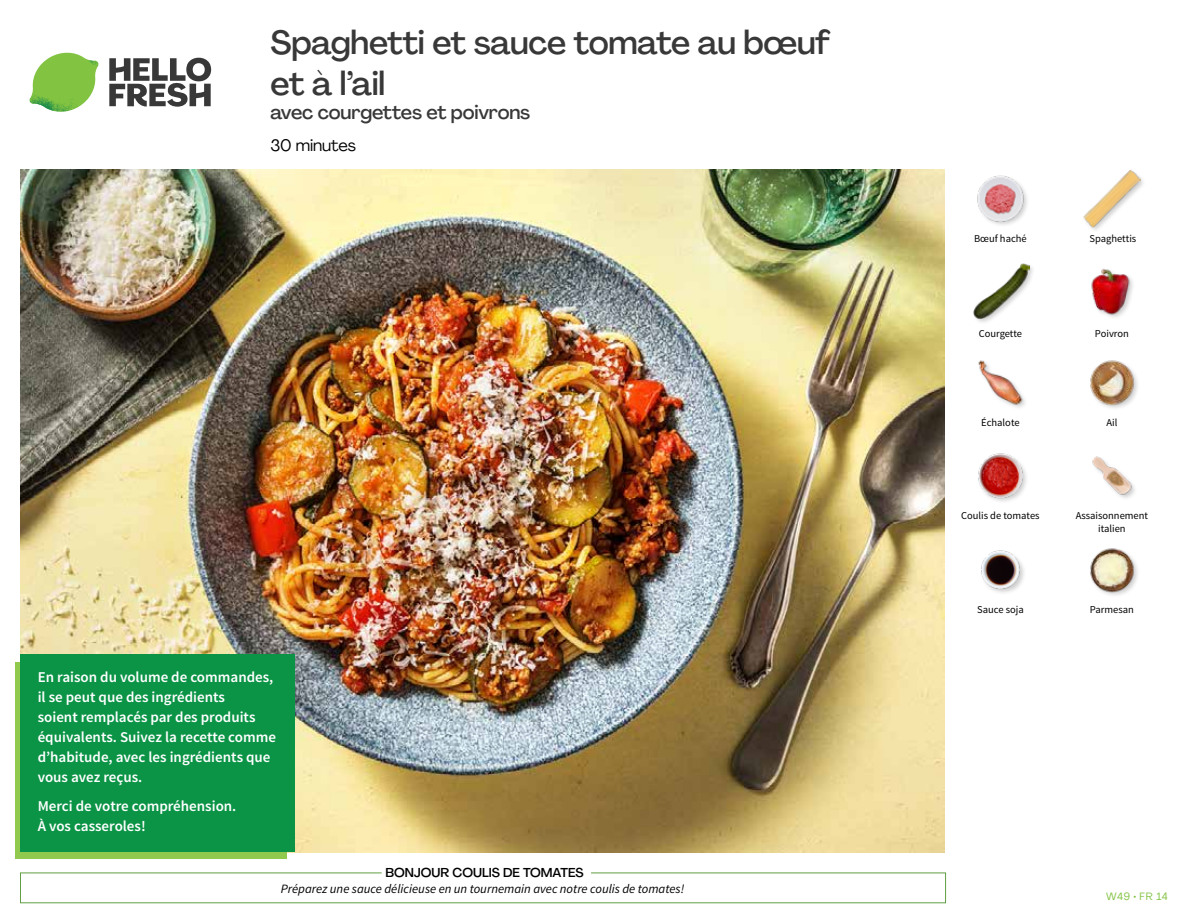
<style>
.page{position:relative;width:1188px;height:918px;background:#fff}
.page>*{position:absolute;margin:0;border:0;box-sizing:border-box;transform-origin:0 0}
.t1{font:500 33px/40.5px "Agrandir";letter-spacing:-.01em;color:#383839}
.t2{font:500 19.5px "Agrandir";letter-spacing:-.01em;color:#383839}
.t3{font:16.5px "Agrandir";letter-spacing:-.01em;color:#000}
.t4{font:600 15px/20px "Source Sans Pro";color:#fff}
.t5{font:italic 12.75px "Source Sans Pro";color:#000}
.t6{font:500 12.75px "Agrandir";color:#000}
.t7{font:10.5px/13.5px "Source Sans Pro";color:#000;text-align:center}
.t8{font:10.5px "Agrandir";letter-spacing:.05em;color:#82c341}
</style>
<div class="page">
<svg style="left:109px;top:57px;width:102px;height:50px"></svg>
<svg style="left:34px;top:53px;width:62px;height:40px"></svg>
<img style="left:67px;top:53px;width:32px;height:26px">
<img style="left:33px;top:75px;width:59px;height:11px">
<img style="left:29px;top:79px;width:61px;height:33px">
<img style="left:65px;top:86px;width:27px;height:25px">
<div style="left:20px;top:873px;width:926px;height:30px;border:1px solid #609f43"></div>
<div style="left:382px;top:865px;width:209px;height:15px;background:#fff"></div>
<img style="left:21px;top:170px;width:924px;height:682px">
<img style="left:1090px;top:548px;width:48px;height:48px">
<img style="left:981px;top:550px;width:43px;height:43px">
<img style="left:1092px;top:456px;width:43px;height:42px">
<img style="left:978px;top:453px;width:49px;height:49px">
<img style="left:1090px;top:360px;width:48px;height:48px">
<img style="left:978px;top:360px;width:47px;height:48px">
<img style="left:1091px;top:268px;width:42px;height:50px">
<div style="left:973px;top:263px;width:63px;height:62px;background:#000;opacity:.2"></div>
<img style="left:973px;top:263px;width:56px;height:56px">
<img style="left:1083px;top:170px;width:58px;height:57px">
<img style="left:977px;top:175px;width:50px;height:50px">
<div style="left:16px;top:662px;width:271px;height:197px;background:#91c84e"></div>
<div style="left:21px;top:654px;width:274px;height:198px;background:#0b9446"></div>
<h1 class="t1" style="left:271px;top:22px;width:562px">Spaghetti et sauce tomate au bœuf et à l’ail</h1>
<h2 class="t2" style="left:271px;top:100px;width:261px">avec courgettes et poivrons</h2>
<p class="t3" style="left:271px;top:135px;width:87px">30 minutes</p>
<p class="t4" style="left:38px;top:668px;width:240px">En raison du volume de commandes, il se peut que des ingrédients<br>soient remplacés par des produits équivalents. Suivez la recette comme d’habitude, avec les ingrédients que vous avez reçus.</p>
<p class="t4" style="left:38px;top:796px;width:200px">Merci de votre compréhension.<br>À vos casseroles!</p>
<p class="t6" style="left:385px;top:864px;width:200px">BONJOUR COULIS DE TOMATES</p>
<p class="t5" style="left:281px;top:881px;width:405px">Préparez une sauce délicieuse en un tournemain avec notre coulis de tomates!</p>
<p class="t7" style="left:974px;top:232px;width:54px">Bœuf haché</p>
<p class="t7" style="left:1090px;top:232px;width:48px">Spaghettis</p>
<p class="t7" style="left:979px;top:327px;width:45px">Courgette</p>
<p class="t7" style="left:1095px;top:327px;width:35px">Poivron</p>
<p class="t7" style="left:981px;top:416px;width:40px">Échalote</p>
<p class="t7" style="left:1106px;top:416px;width:12px">Ail</p>
<p class="t7" style="left:961px;top:509px;width:80px">Coulis de tomates</p>
<p class="t7" style="left:1076px;top:509px;width:74px">Assaisonnement italien</p>
<p class="t7" style="left:977px;top:603px;width:48px">Sauce soja</p>
<p class="t7" style="left:1090px;top:603px;width:46px">Parmesan</p>
<p class="t8" style="left:1106px;top:890px;width:63px">W49 • FR 14</p>
</div>
